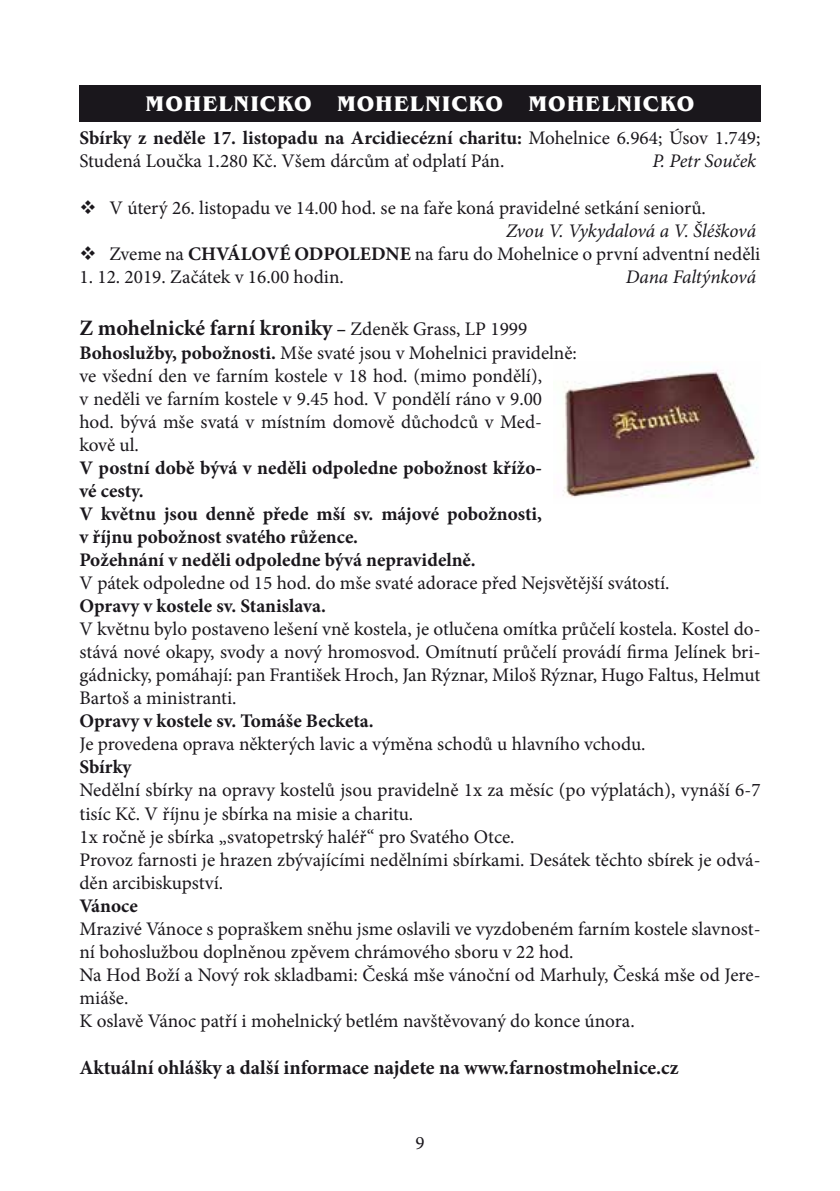
<style>
.page{position:relative;width:840px;height:1191px;background:#fff}
.page>*{position:absolute;margin:0;border:0;box-sizing:border-box;transform-origin:0 0}
.t1{font:700 22px "Minion Pro";color:#1a171c}
.t2{font:700 21.8px "Benguiat Itc TOT";letter-spacing:.045em;color:#fff}
.t3{font:700 20px "Minion Pro";color:#1a171c}
.t4{font:19.2px/23px "Minion Pro";color:#1a171c}
.t5{font:700 19.2px/23px "Minion Pro";color:#1a171c}
.t6{font:italic 19.2px "Minion Pro";letter-spacing:-.01em;color:#1a171c}
.t7{font:19px "Minion Pro";color:#1a171c}
.s1{font-weight:700}
.s2{font-style:italic}
.s3{font-size:19.2px}
.s4{font-weight:400;font-size:19.2px}
</style>
<div class="page">
<div style="left:79px;top:85px;width:681px;height:36px;background:#1a171c"></div>
<img style="left:563px;top:369px;width:196px;height:129px">
<p class="t2" style="left:145px;top:91px;width:550px">MOHELNICKO MOHELNICKO MOHELNICKO</p>
<p class="t4" style="left:79px;top:127px;width:682px"><span class="s1">Sbírky z neděle 17. listopadu na Arcidiecézní charitu:</span> Mohelnice 6.964; Úsov 1.749;<br>Studená Loučka 1.280 Kč. Všem dárcům ať odplatí Pán.</p>
<p class="t6" style="left:652px;top:148px;width:105px">P. Petr Souček</p>
<p class="t4" style="left:506px;top:196px;width:251px;text-indent:-426px">❖ V úterý 26. listopadu ve 14.00 hod. se na faře koná pravidelné setkání seniorů.<br><span class="s2">Zvou V. Vykydalová a V. Šléšková</span></p>
<p class="t4" style="left:79px;top:242px;width:682px">❖ Zveme na <span class="s1">CHVÁLOVÉ ODPOLEDNE</span> na faru do Mohelnice o první adventní neděli</p>
<p class="t4" style="left:79px;top:265px;width:266px">1. 12. 2019. Začátek v 16.00 hodin.</p>
<p class="t6" style="left:625px;top:263px;width:132px">Dana Faltýnková</p>
<p class="t1" style="left:79px;top:313px;width:449px">Z mohelnické farní kroniky <span class="s3">–</span> <span class="s4">Zdeněk Grass, LP 1999</span></p>
<p class="t4" style="left:79px;top:341px;width:498px"><span class="s1">Bohoslužby, pobožnosti.</span> Mše svaté jsou v Mohelnici pravidelně: ve všední den ve farním kostele v 18 hod. (mimo pondělí),<br>v neděli ve farním kostele v 9.45 hod. V pondělí ráno v 9.00 hod. bývá mše svatá v místním domově důchodců v Med&shy;kově ul.</p>
<p class="t5" style="left:79px;top:456px;width:464px">V postní době bývá v neděli odpoledne pobožnost křížo&shy;vé cesty.<br>V květnu jsou denně přede mší sv. májové pobožnosti, v říjnu pobožnost svatého růžence.<br>Požehnání v neděli odpoledne bývá nepravidelně.</p>
<p class="t4" style="left:79px;top:571px;width:591px">V pátek odpoledne od 15 hod. do mše svaté adorace před Nejsvětější svátostí.</p>
<p class="t5" style="left:79px;top:594px;width:248px">Opravy v kostele sv. Stanislava.</p>
<p class="t4" style="left:79px;top:617px;width:682px;text-align:justify">V květnu bylo postaveno lešení vně kostela, je otlučena omítka průčelí kostela. Kostel do&shy;stává nové okapy, svody a nový hromosvod. Omítnutí průčelí provádí firma Jelínek bri&shy;gádnicky, pomáhají: pan František Hroch, Jan Rýznar, Miloš Rýznar, Hugo Faltus, Helmut Bartoš a ministranti.</p>
<p class="t5" style="left:79px;top:709px;width:296px">Opravy v kostele sv. Tomáše Becketa.</p>
<p class="t4" style="left:79px;top:733px;width:567px">Je provedena oprava některých lavic a výměna schodů u hlavního vchodu.</p>
<p class="t5" style="left:79px;top:755px;width:53px">Sbírky</p>
<p class="t4" style="left:79px;top:779px;width:682px">Nedělní sbírky na opravy kostelů jsou pravidelně 1x za měsíc (po výplatách), vynáší 6-7 tisíc Kč. V říjnu je sbírka na misie a charitu.<br>1x ročně je sbírka „svatopetrský haléř“ pro Svatého Otce.<br>Provoz farnosti je hrazen zbývajícími nedělními sbírkami. Desátek těchto sbírek je odvá&shy;děn arcibiskupství.</p>
<p class="t5" style="left:79px;top:893px;width:60px">Vánoce</p>
<p class="t4" style="left:79px;top:917px;width:682px">Mrazivé Vánoce s popraškem sněhu jsme oslavili ve vyzdobeném farním kostele slavnost&shy;ní bohoslužbou doplněnou zpěvem chrámového sboru v 22 hod.<br>Na Hod Boží a Nový rok skladbami: Česká mše vánoční od Marhuly, Česká mše od Jere&shy;miáše.<br>K oslavě Vánoc patří i mohelnický betlém navštěvovaný do konce února.</p>
<p class="t3" style="left:79px;top:1053px;width:600px">Aktuální ohlášky a další informace najdete na www.farnostmohelnice.cz</p>
<p class="t7" style="left:415px;top:1130px;width:11px">9</p>
</div>
